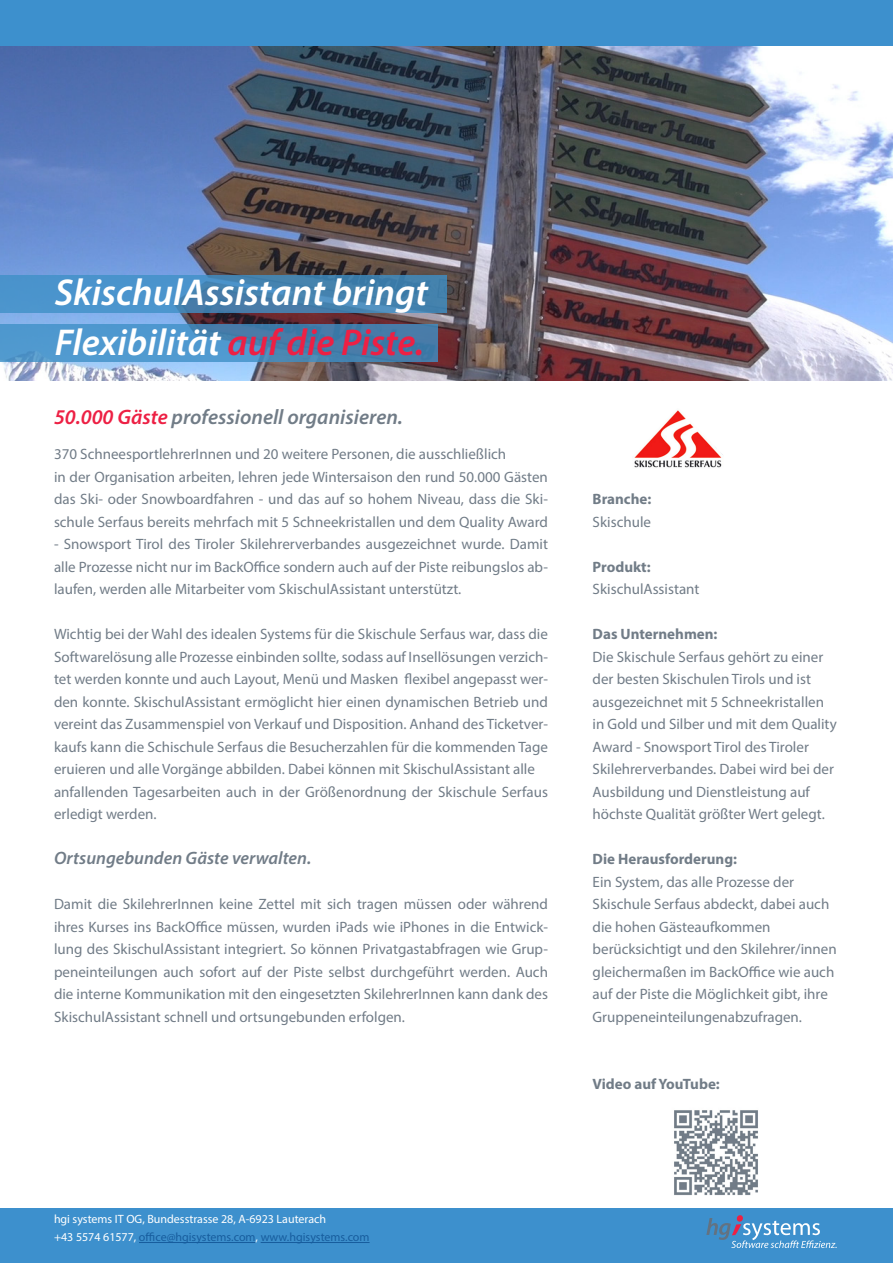
<style>
.page{position:relative;width:893px;height:1263px;background:#fff}
.page>*{position:absolute;margin:0;border:0;box-sizing:border-box;transform-origin:0 0}
.t1{font:italic 600 37.5px/49.5px "Myriad Pro";color:#fff}
.t2{font:italic 600 21px "Myriad Pro";color:#717c87}
.t3{font:italic 600 18px "Myriad Pro";color:#717c87}
.t4{font:15px/22.5px "Myriad Pro";color:#717c87}
.t5{font:700 15px "Myriad Pro";color:#717c87}
.t6{font:12px/18px "Myriad Pro";color:#fff}
.s1{color:#ed2044}
.s2{color:#175d9e}
</style>
<div class="page">
<div style="left:0;top:0;width:893px;height:47px;background:#3d90cd"></div>
<img style="left:0;top:47px;width:893px;height:334px">
<svg style="left:0;top:275px;width:446px;height:38px"></svg>
<svg style="left:0;top:324px;width:438px;height:37px;fill:#4d97ce"></svg>
<img style="left:674px;top:1110px;width:84px;height:86px">
<div style="left:0;top:1209px;width:893px;height:54px;background:#3d90cd"></div>
<svg style="left:706px;top:1215px;width:131px;height:33px"></svg>
<hr style="left:139px;top:1242px;width:117px;height:1px;background:#175d9e">
<hr style="left:261px;top:1242px;width:109px;height:1px;background:#175d9e">
<img style="left:634px;top:410px;width:89px;height:58px">
<h1 class="t1" style="left:55px;top:267px;width:375px">SkischulAssistant bringt<br>Flexibilität <span class="s1">auf die Piste.</span></h1>
<h2 class="t2" style="left:54px;top:404px;width:350px"><span class="s1">50.000 Gäste</span> professionell organisieren.</h2>
<p class="t4" style="left:54px;top:442px;width:495px">370 SchneesportlehrerInnen und 20 weitere Personen, die ausschließlich<br>in der Organisation arbeiten, lehren jede Wintersaison den rund 50.000 Gästen das Ski- oder Snowboardfahren - und das auf so hohem Niveau, dass die Ski&shy;schule Serfaus bereits mehrfach mit 5 Schneekristallen und dem Quality Award</p>
<p class="t4" style="left:54px;top:532px;width:495px;text-align:justify">- Snowsport Tirol des Tiroler Skilehrerverbandes ausgezeichnet wurde. Damit alle Prozesse nicht nur im BackOffice sondern auch auf der Piste reibungslos ab&shy;laufen, werden alle Mitarbeiter vom SkischulAssistant unterstützt.</p>
<p class="t4" style="left:54px;top:622px;width:495px">Wichtig bei der Wahl des idealen Systems für die Skischule Serfaus war, dass die Softwarelösung alle Prozesse einbinden sollte, sodass auf Insellösungen verzich&shy;tet werden konnte und auch Layout, Menü und Masken flexibel angepasst wer&shy;den konnte. SkischulAssistant ermöglicht hier einen dynamischen Betrieb und vereint das Zusammenspiel von Verkauf und Disposition. Anhand des Ticketver&shy;kaufs kann die Schischule Serfaus die Besucherzahlen für die kommenden Tage eruieren und alle Vorgänge abbilden. Dabei können mit SkischulAssistant alle anfallenden Tagesarbeiten auch in der Größenordnung der Skischule Serfaus erledigt werden.</p>
<p class="t3" style="left:54px;top:847px;width:259px">Ortsungebunden Gäste verwalten.</p>
<p class="t4" style="left:54px;top:892px;width:495px;text-align:justify">Damit die SkilehrerInnen keine Zettel mit sich tragen müssen oder während ihres Kurses ins BackOffice müssen, wurden iPads wie iPhones in die Entwick&shy;lung des SkischulAssistant integriert. So können Privatgastabfragen wie Grup&shy;peneinteilungen auch sofort auf der Piste selbst durchgeführt werden. Auch die interne Kommunikation mit den eingesetzten SkilehrerInnen kann dank des SkischulAssistant schnell und ortsungebunden erfolgen.</p>
<p class="t5" style="left:593px;top:489px;width:60px">Branche:</p>
<p class="t4" style="left:593px;top:510px;width:60px">Skischule</p>
<p class="t5" style="left:593px;top:557px;width:60px">Produkt:</p>
<p class="t4" style="left:593px;top:577px;width:108px">SkischulAssistant</p>
<p class="t5" style="left:593px;top:624px;width:126px">Das Unternehmen:</p>
<p class="t4" style="left:593px;top:645px;width:246px">Die Skischule Serfaus gehört zu einer der besten Skischulen Tirols und ist ausgezeichnet mit 5 Schneekristallen in Gold und Silber und mit dem Quality Award - Snowsport Tirol des Tiroler Skilehrerverbandes. Dabei wird bei der Ausbildung und Dienstleistung auf höchste Qualität größter Wert gelegt.</p>
<p class="t5" style="left:593px;top:849px;width:146px">Die Herausforderung:</p>
<p class="t4" style="left:593px;top:870px;width:246px">Ein System, das alle Prozesse der Skischule Serfaus abdeckt, dabei auch die hohen Gästeaufkommen berücksichtigt und den Skilehrer/innen gleichermaßen im BackOffice wie auch auf der Piste die Möglichkeit gibt, ihre Gruppeneinteilungenabzufragen.</p>
<p class="t5" style="left:593px;top:1074px;width:129px">Video auf YouTube:</p>
<p class="t6" style="left:54px;top:1210px;width:317px">hgi systems IT OG, Bundesstrasse 28, A-6923 Lauterach<br>+43 5574 61577, <span class="s2">office@hgisystems.com</span>, <span class="s2">www.hgisystems.com</span></p>
</div>
